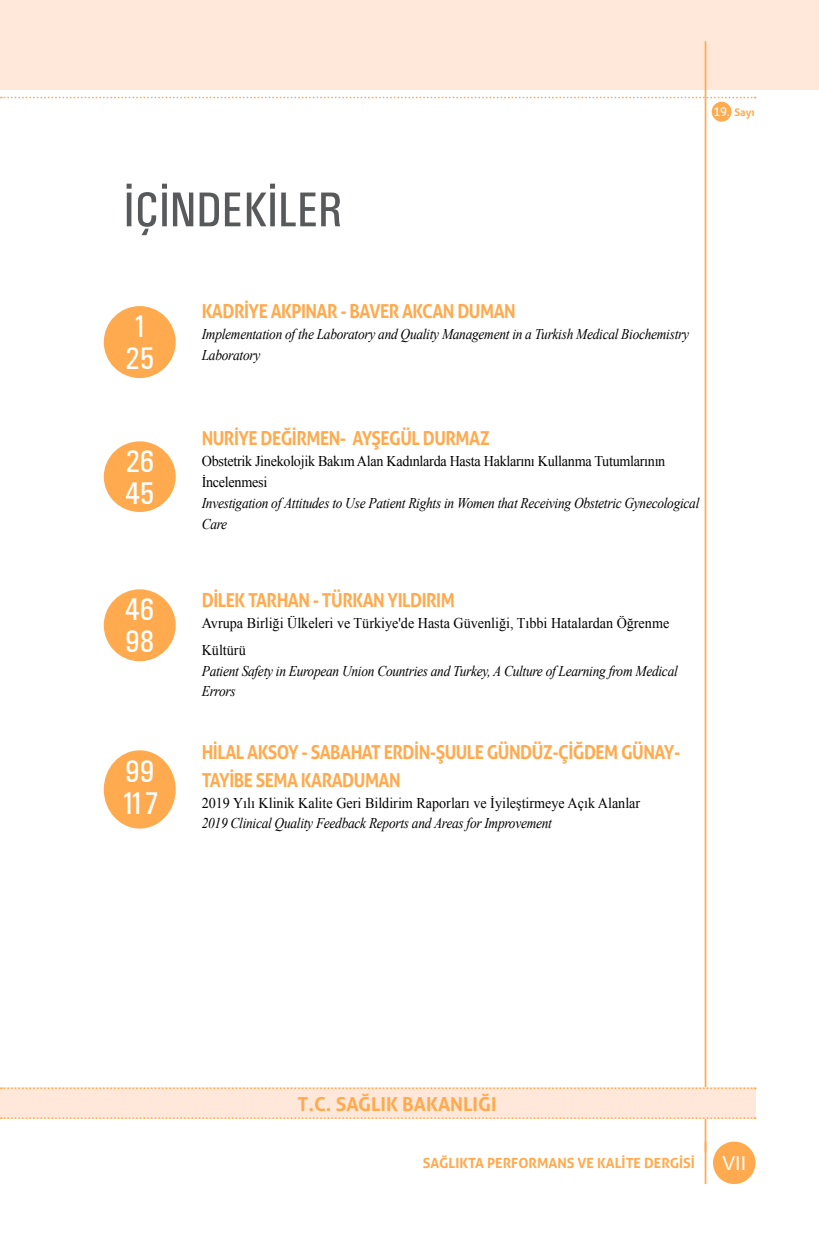
<style>
.page{position:relative;width:819px;height:1241px;background:#fff}
.page>*{position:absolute;margin:0;border:0;box-sizing:border-box;transform-origin:0 0}
.ANAbaslik{font:31.5px "Univers Condensed";color:#fff}
.baslik_2{font:700 19.25px/28.2px "Aller";letter-spacing:-.03em;color:#ffaa4e;scale:.9 1}
.baslik_2-2{font:700 19.25px "Aller";color:#ffaa4e}
.t1{font:19.25px "Arial";color:#fff}
.baslik_2-3{font:italic 14.88px/20.8px "Times New Roman";letter-spacing:-.02em;color:#000;scale:.9 1}
.baslik_2-4{font:14.88px/26.9px "Times New Roman";color:#000;scale:.95 1}
.baslik_2-5{font:14.88px/20.8px "Times New Roman";letter-spacing:-.02em;color:#000;scale:.95 1}
.t2{font:700 14px "Aller";color:#ffaa4e}
.t3{font:700 10.5px "Aller";color:#ffaa4e}
.s1{font-weight:400;font-size:12.25px;color:#fff}
</style>
<div class="page">
<div style="left:0;top:0;width:819px;height:89px;background:#ffe8da"></div>
<div style="left:713px;top:1141px;width:42px;height:42px;background:#ffaa4e;border-radius:50%"></div>
<hr style="left:704px;top:1141px;width:2px;height:42px;background:#ffaa4e">
<div style="left:711px;top:102px;width:20px;height:20px;background:#ffaa4e;border-radius:50%"></div>
<svg style="left:1px;top:97px;width:754px;height:1px"></svg>
<svg style="left:126px;top:184px;width:214px;height:51px"></svg>
<hr style="left:704px;top:41px;width:2px;height:1111px;background:#ffaa4e">
<div style="left:0;top:1087px;width:755px;height:31px;background:#ffe8da"></div>
<svg style="left:1px;top:1117px;width:754px;height:1px"></svg>
<svg style="left:1px;top:1087px;width:754px;height:1px"></svg>
<div style="left:104px;top:306px;width:72px;height:72px;background:#ffaa4e;border-radius:50%"></div>
<div style="left:104px;top:441px;width:72px;height:71px;background:#ffaa4e;border-radius:50%"></div>
<div style="left:104px;top:589px;width:72px;height:72px;background:#ffaa4e;border-radius:50%"></div>
<div style="left:104px;top:750px;width:72px;height:78px;background:#ffaa4e;border-radius:50%"></div>
<p class="t3" style="left:713px;top:105px;width:43px"><span class="s1">19.</span> Sayı</p>
<p class="ANAbaslik" style="left:132px;top:308px;width:16px">1</p>
<p class="ANAbaslik" style="left:125px;top:339px;width:31px">25</p>
<p class="ANAbaslik" style="left:125px;top:443px;width:31px">26</p>
<p class="ANAbaslik" style="left:125px;top:474px;width:31px">45</p>
<p class="ANAbaslik" style="left:125px;top:591px;width:31px">46</p>
<p class="ANAbaslik" style="left:125px;top:622px;width:31px">98</p>
<p class="ANAbaslik" style="left:125px;top:752px;width:31px">99</p>
<p class="ANAbaslik" style="left:121px;top:784px;width:39px">117</p>
<p class="baslik_2" style="left:202px;top:297px;width:350px">KADRİYE AKPINAR - BAVER AKCAN DUMAN</p>
<p class="baslik_2-3" style="left:202px;top:323px;width:543px">Implementation of the Laboratory and Quality Management in a Turkish Medical Biochemistry<br>Laboratory</p>
<p class="baslik_2" style="left:202px;top:424px;width:321px">NURIYE DEĞİRMEN- AYŞEGÜL DURMAZ</p>
<p class="baslik_2-5" style="left:202px;top:450px;width:489px">Obstetrik Jinekolojik Bakım Alan Kadınlarda Hasta Haklarını Kullanma Tutumlarının<br>İncelenmesi</p>
<p class="baslik_2-3" style="left:202px;top:492px;width:554px">Investigation of Attitudes to Use Patient Rights in Women that Receiving Obstetric Gynecological</p>
<p class="baslik_2-3" style="left:202px;top:512px;width:30px">Care</p>
<p class="baslik_2" style="left:202px;top:586px;width:283px">DILEK TARHAN - TÜRKAN YILDIRIM</p>
<p class="baslik_2-4" style="left:202px;top:609px;width:493px">Avrupa Birliği Ülkeleri ve Türkiye'de Hasta Güvenliği, Tıbbi Hatalardan Öğrenme<br>Kültürü</p>
<p class="baslik_2-3" style="left:202px;top:659px;width:530px">Patient Safety in European Union Countries and Turkey, A Culture of Learning from Medical</p>
<p class="baslik_2-3" style="left:202px;top:680px;width:39px">Errors</p>
<p class="baslik_2" style="left:202px;top:737px;width:533px">HILAL AKSOY - SABAHAT ERDİN-ŞUULE GÜNDÜZ-ÇİĞDEM GÜNAY-<br>TAYİBE SEMA KARADUMAN</p>
<p class="baslik_2-4" style="left:202px;top:788px;width:463px">2019 Yılı Klinik Kalite Geri Bildirim Raporları ve İyileştirmeye Açık Alanlar</p>
<p class="baslik_2-3" style="left:202px;top:812px;width:390px">2019 Clinical Quality Feedback Reports and Areas for Improvement</p>
<p class="baslik_2-2" style="left:297px;top:1092px;width:200px">T.C. SAĞLIK BAKANLIĞI</p>
<p class="t2" style="left:423px;top:1154px;width:273px">SAĞLIKTA PERFORMANS VE KALİTE DERGİSİ</p>
<p class="t1" style="left:722px;top:1150px;width:25px">VII</p>
</div>
